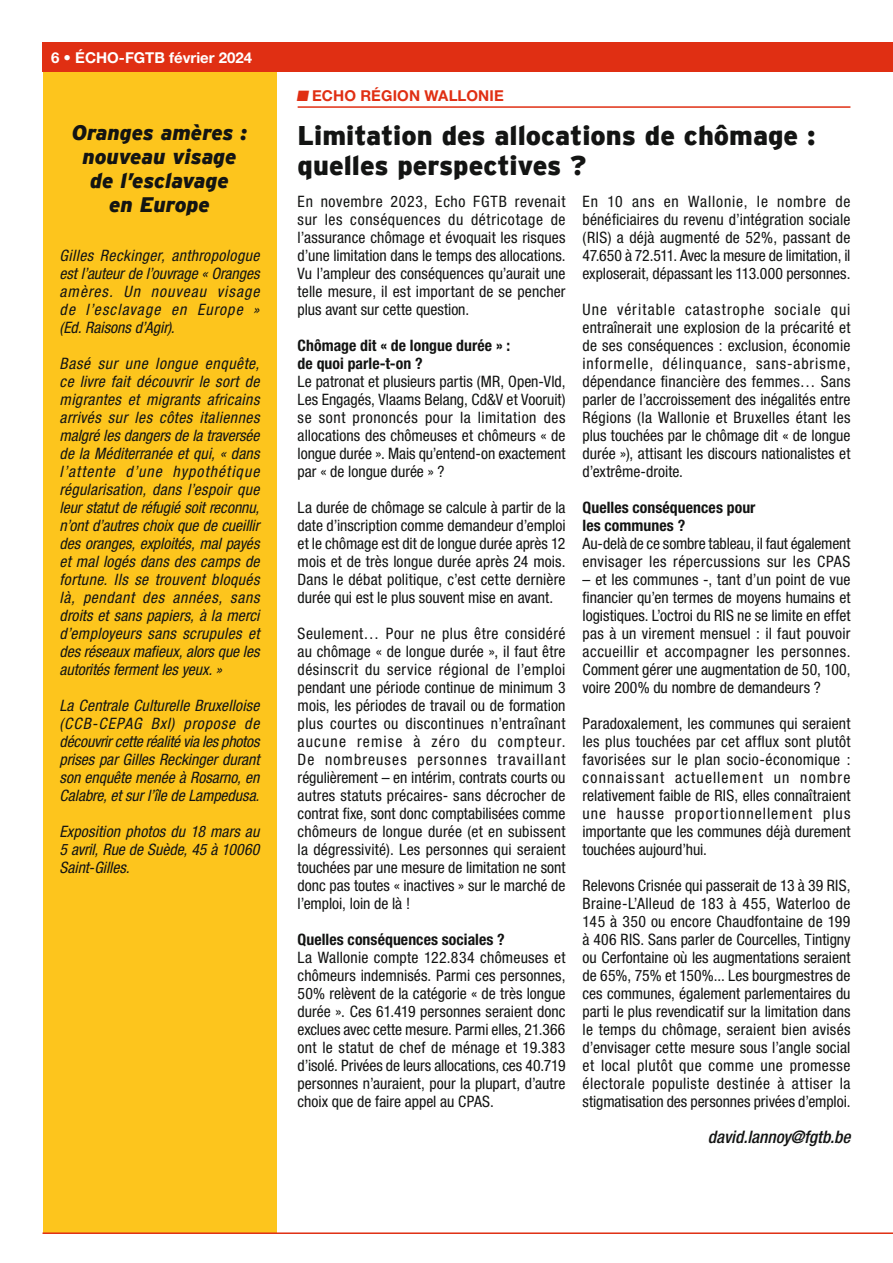
<style>
.page{position:relative;width:893px;height:1263px;background:#fff}
.page>*{position:absolute;margin:0;border:0;box-sizing:border-box;transform-origin:0 0}
.t1{font:900 27px/30px "Interstate";color:#131413}
.t2{font:italic 900 21px/24px "Interstate";color:#131413;text-align:center}
.t3{font:italic 500 condensed 17.25px "Helvetica Neue LT Std";color:#131413}
.t4{font:condensed 15.75px/18px "Helvetica Neue LT Std";color:#131413;text-align:justify}
.t5{font:italic condensed 15.75px/18px "Helvetica Neue LT Std";color:#131413;text-align:justify}
.t6{font:700 condensed 15.75px/18px "Helvetica Neue LT Std";letter-spacing:.005em;color:#131413}
.t7{font:700 15px "Helvetica Neue LT Std";color:#fff}
.t8{font:700 15px "Helvetica Neue LT Std";letter-spacing:.01em;color:#e02f13}
</style>
<div class="page">
<div style="left:43px;top:57px;width:233px;height:1176px;background:#fdc51d"></div>
<hr style="left:43px;top:1232px;width:850px;height:2px;background:#e02f13">
<div style="left:43px;top:43px;width:850px;height:29px;background:#e02f13"></div>
<hr style="left:298px;top:106px;width:552px;height:2px;background:#e02f13">
<p class="t7" style="left:51px;top:48px;width:203px">6 • ÉCHO-FGTB février 2024</p>
<h2 class="t2" style="left:72px;top:120px;width:177px">Oranges amères : nouveau visage de l’esclavage<br>en Europe</h2>
<p class="t5" style="left:60px;top:246px;width:201px">Gilles Reckinger, anthropologue est l’auteur de l’ouvrage « Oranges amères. Un nouveau visage de l’esclavage en Europe » (Ed. Raisons d’Agir).</p>
<p class="t5" style="left:60px;top:354px;width:201px">Basé sur une longue enquête, ce livre fait découvrir le sort de migrantes et migrants africains arrivés sur les côtes italiennes malgré les dangers de la traversée de la Méditerranée et qui, « dans l’attente d’une hypothétique régularisation, dans l’espoir que leur statut de réfugié soit reconnu, n’ont d’autres choix que de cueillir des oranges, exploités, mal payés et mal logés dans des camps de fortune. Ils se trouvent bloqués là, pendant des années, sans droits et sans papiers, à la merci d’employeurs sans scrupules et des réseaux mafieux, alors que les autorités ferment les yeux. »</p>
<p class="t5" style="left:60px;top:697px;width:201px">La Centrale Culturelle Bruxelloise (CCB-CEPAG Bxl) propose de découvrir cette réalité via les photos prises par Gilles Reckinger durant son enquête menée à Rosarno, en Calabre, et sur l’île de Lampedusa.</p>
<p class="t5" style="left:60px;top:823px;width:201px">Exposition photos du 18 mars au 5 avril, Rue de Suède, 45 à 10060<br>Saint-Gilles.</p>
<p class="t8" style="left:297px;top:86px;width:209px">■ ECHO RÉGION WALLONIE</p>
<h1 class="t1" style="left:298px;top:120px;width:519px">Limitation des allocations de chômage : quelles perspectives ?</h1>
<p class="t4" style="left:298px;top:192px;width:269px">En novembre 2023, Echo FGTB revenait sur les conséquences du détricotage de l’assurance chômage et évoquait les risques d’une limitation dans le temps des allocations.<br>Vu l’ampleur des conséquences qu’aurait une telle mesure, il est important de se pencher plus avant sur cette question.</p>
<p class="t6" style="left:298px;top:336px;width:214px">Chômage dit « de longue durée » : de quoi parle-t-on ?</p>
<p class="t4" style="left:298px;top:372px;width:269px">Le patronat et plusieurs partis (MR, Open-Vld, Les Engagés, Vlaams Belang, Cd&amp;V et Vooruit) se sont prononcés pour la limitation des allocations des chômeuses et chômeurs « de longue durée ». Mais qu’entend-on exactement par « de longue durée » ?</p>
<p class="t4" style="left:298px;top:498px;width:269px">La durée de chômage se calcule à partir de la date d’inscription comme demandeur d’emploi et le chômage est dit de longue durée après 12 mois et de très longue durée après 24 mois.<br>Dans le débat politique, c’est cette dernière durée qui est le plus souvent mise en avant.</p>
<p class="t4" style="left:298px;top:624px;width:269px">Seulement… Pour ne plus être considéré au chômage « de longue durée », il faut être désinscrit du service régional de l’emploi pendant une période continue de minimum 3 mois, les périodes de travail ou de formation plus courtes ou discontinues n’entraînant aucune remise à zéro du compteur.<br>De nombreuses personnes travaillant régulièrement – en intérim, contrats courts ou autres statuts précaires- sans décrocher de contrat fixe, sont donc comptabilisées comme chômeurs de longue durée (et en subissent la dégressivité). Les personnes qui seraient touchées par une mesure de limitation ne sont donc pas toutes « inactives » sur le marché de l’emploi, loin de là !</p>
<p class="t6" style="left:298px;top:930px;width:209px">Quelles conséquences sociales ?</p>
<p class="t4" style="left:298px;top:948px;width:269px">La Wallonie compte 122.834 chômeuses et chômeurs indemnisés. Parmi ces personnes, 50% relèvent de la catégorie « de très longue durée ». Ces 61.419 personnes seraient donc exclues avec cette mesure. Parmi elles, 21.366 ont le statut de chef de ménage et 19.383 d’isolé. Privées de leurs allocations, ces 40.719 personnes n’auraient, pour la plupart, d’autre choix que de faire appel au CPAS.</p>
<p class="t4" style="left:583px;top:192px;width:269px">En 10 ans en Wallonie, le nombre de bénéficiaires du revenu d’intégration sociale (RIS) a déjà augmenté de 52%, passant de 47.650 à 72.511. Avec la mesure de limitation, il exploserait, dépassant les 113.000 personnes.</p>
<p class="t4" style="left:583px;top:300px;width:269px">Une véritable catastrophe sociale qui entraînerait une explosion de la précarité et de ses conséquences : exclusion, économie informelle, délinquance, sans-abrisme, dépendance financière des femmes… Sans parler de l’accroissement des inégalités entre Régions (la Wallonie et Bruxelles étant les plus touchées par le chômage dit « de longue durée »), attisant les discours nationalistes et d’extrême-droite.</p>
<p class="t6" style="left:583px;top:498px;width:174px">Quelles conséquences pour les communes ?</p>
<p class="t4" style="left:583px;top:534px;width:269px">Au-delà de ce sombre tableau, il faut également envisager les répercussions sur les CPAS</p>
<p class="t4" style="left:583px;top:570px;width:269px">– et les communes -, tant d’un point de vue financier qu’en termes de moyens humains et logistiques. L’octroi du RIS ne se limite en effet pas à un virement mensuel : il faut pouvoir accueillir et accompagner les personnes.<br>Comment gérer une augmentation de 50, 100, voire 200% du nombre de demandeurs ?</p>
<p class="t4" style="left:583px;top:714px;width:269px">Paradoxalement, les communes qui seraient les plus touchées par cet afflux sont plutôt favorisées sur le plan socio-économique : connaissant actuellement un nombre relativement faible de RIS, elles connaîtraient une hausse proportionnellement plus importante que les communes déjà durement touchées aujourd’hui.</p>
<p class="t4" style="left:583px;top:876px;width:269px">Relevons Crisnée qui passerait de 13 à 39 RIS, Braine-L’Alleud de 183 à 455, Waterloo de 145 à 350 ou encore Chaudfontaine de 199 à 406 RIS. Sans parler de Courcelles, Tintigny ou Cerfontaine où les augmentations seraient de 65%, 75% et 150%... Les bourgmestres de ces communes, également parlementaires du parti le plus revendicatif sur la limitation dans le temps du chômage, seraient bien avisés d’envisager cette mesure sous l’angle social et local plutôt que comme une promesse électorale populiste destinée à attiser la stigmatisation des personnes privées d’emploi.</p>
<p class="t3" style="left:708px;top:1126px;width:144px">david.lannoy@fgtb.be</p>
</div>
